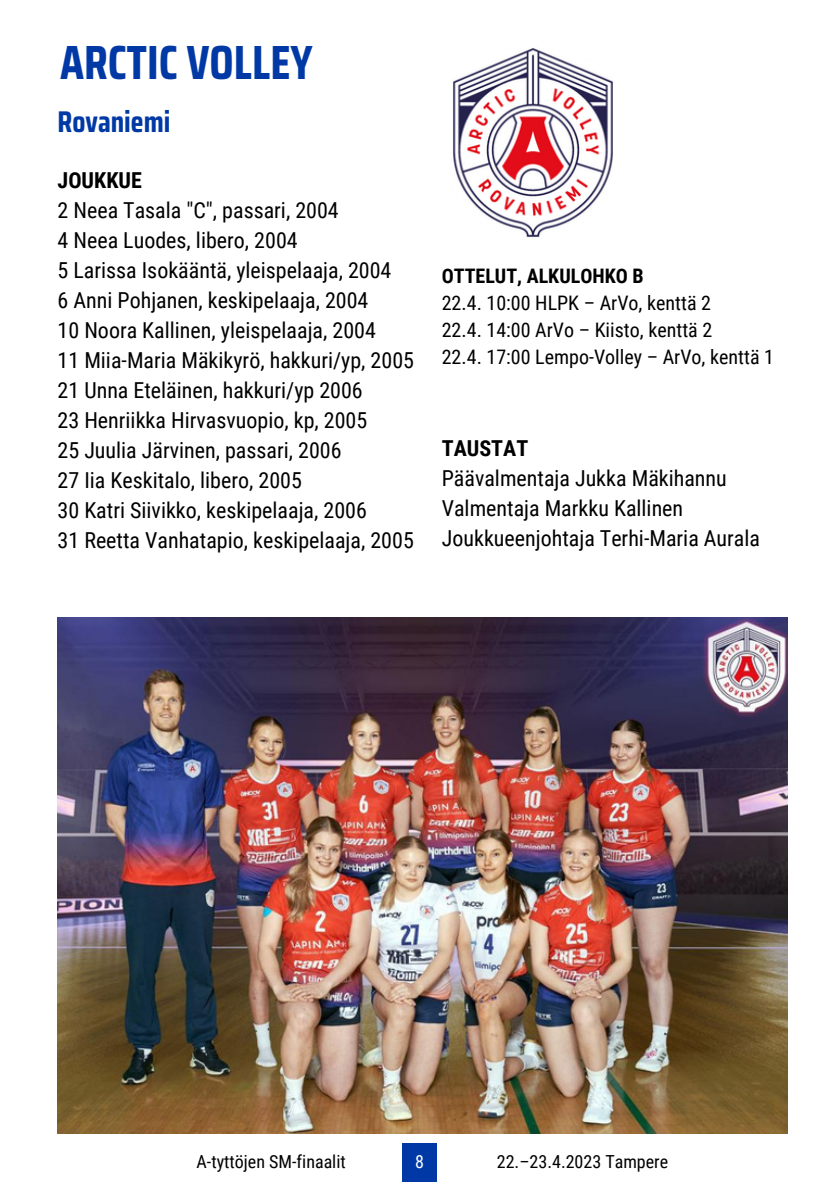
<style>
.page{position:relative;width:839px;height:1191px;background:#fff}
.page>*{position:absolute;margin:0;border:0;box-sizing:border-box;transform-origin:0 0}
.t1{font:700 48px "Saira Condensed";color:#0039a6}
.t2{font:700 30px "Saira Condensed";color:#0039a6}
.t3{font:22px/30px "Roboto Condensed";color:#000}
.t4{font:700 22px "Roboto Condensed";color:#000}
.t5{font:20px/27px "Roboto Condensed";color:#000}
.t6{font:700 20px "Roboto Condensed";color:#000}
.t7{font:18px "Roboto Condensed";color:#000}
.t8{font:18px "Roboto Condensed";color:#fff}
</style>
<div class="page">
<img style="left:453px;top:48px;width:160px;height:189px">
<img style="left:58px;top:617px;width:729px;height:516px">
<div style="left:403px;top:1143px;width:34px;height:38px;background:#0039a6"></div>
<h1 class="t1" style="left:60px;top:24px;width:254px">ARCTIC VOLLEY</h1>
<h2 class="t2" style="left:58px;top:98px;width:114px">Rovaniemi</h2>
<p class="t4" style="left:58px;top:167px;width:86px">JOUKKUE</p>
<p class="t3" style="left:58px;top:195px;width:358px">2 Neea Tasala "C", passari, 2004<br>4 Neea Luodes, libero, 2004<br>5 Larissa Isokääntä, yleispelaaja, 2004<br>6 Anni Pohjanen, keskipelaaja, 2004<br>10 Noora Kallinen, yleispelaaja, 2004<br>11 Miia-Maria Mäkikyrö, hakkuri/yp, 2005<br>21 Unna Eteläinen, hakkuri/yp 2006<br>23 Henriikka Hirvasvuopio, kp, 2005<br>25 Juulia Järvinen, passari, 2006<br>27 Iia Keskitalo, libero, 2005<br>30 Katri Siivikko, keskipelaaja, 2006<br>31 Reetta Vanhatapio, keskipelaaja, 2005</p>
<p class="t6" style="left:442px;top:264px;width:203px">OTTELUT, ALKULOHKO B</p>
<p class="t5" style="left:442px;top:289px;width:334px">22.4. 10:00 HLPK – ArVo, kenttä 2<br>22.4. 14:00 ArVo – Kiisto, kenttä 2<br>22.4. 17:00 Lempo-Volley – ArVo, kenttä 1</p>
<p class="t4" style="left:442px;top:436px;width:88px">TAUSTAT</p>
<p class="t3" style="left:442px;top:464px;width:320px">Päävalmentaja Jukka Mäkihannu<br>Valmentaja Markku Kallinen<br>Joukkueenjohtaja Terhi-Maria Aurala</p>
<p class="t7" style="left:196px;top:1151px;width:151px">A-tyttöjen SM-finaalit</p>
<p class="t8" style="left:415px;top:1152px;width:10px">8</p>
<p class="t7" style="left:497px;top:1151px;width:173px">22.–23.4.2023 Tampere</p>
</div>
